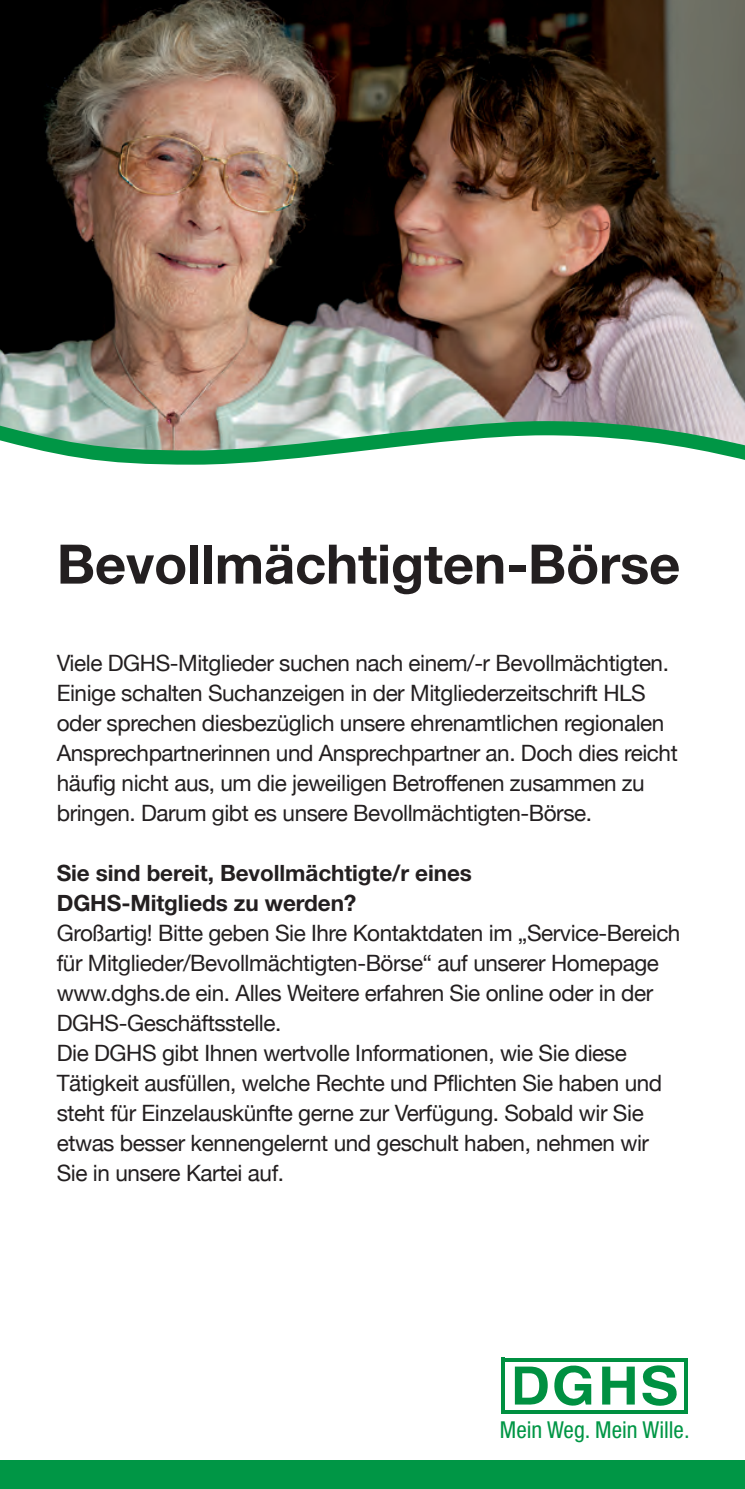
<style>
.page{position:relative;width:745px;height:1489px;background:#fff}
.page>*{position:absolute;margin:0;border:0;box-sizing:border-box;transform-origin:0 0}
.t1{font:700 54.5px "Helvetica Neue";letter-spacing:-.005em;color:#231f20}
.t2{font:condensed 23.25px "Helvetica Neue";color:#009645}
.t3{font:22.5px/30px "Helvetica Neue";letter-spacing:-.02em;color:#231f20}
.t4{font:700 22.5px "Helvetica Neue";letter-spacing:-.005em;color:#231f20}
</style>
<div class="page">
<img style="left:0;top:0;width:744px;height:408px">
<svg style="left:601px;top:1361px;width:80px;height:45px"></svg>
<svg style="left:514px;top:1361px;width:77px;height:45px"></svg>
<svg style="left:504px;top:1357px;width:180px;height:4px"></svg>
<svg style="left:501px;top:1409px;width:186px;height:4px"></svg>
<hr style="left:684px;top:1357px;width:3px;height:55px;background:#009041">
<hr style="left:501px;top:1357px;width:3px;height:55px;background:#009041">
<div style="left:0;top:1460px;width:744px;height:28px;background:#009645"></div>
<svg style="left:0;top:408px;width:744px;height:57px"></svg>
<p class="t1" style="left:57px;top:544px;width:624px">Bevollmächtigten-Börse</p>
<p class="t3" style="left:57px;top:647px;width:622px">Viele DGHS-Mitglieder suchen nach einem/-r Bevollmächtigten.<br>Einige schalten Suchanzeigen in der Mitgliederzeitschrift HLS oder sprechen diesbezüglich unsere ehrenamtlichen regionalen Ansprechpartnerinnen und Ansprechpartner an. Doch dies reicht häufig nicht aus, um die jeweiligen Betroffenen zusammen zu bringen. Darum gibt es unsere Bevollmächtigten-Börse.</p>
<p class="t4" style="left:57px;top:864px;width:416px">Sie sind bereit, Bevollmächtigte/r eines</p>
<p class="t4" style="left:57px;top:894px;width:301px">DGHS-Mitglieds zu werden?</p>
<p class="t3" style="left:57px;top:917px;width:624px">Großartig! Bitte geben Sie Ihre Kontaktdaten im „Service-Bereich für Mitglieder/Bevollmächtigten-Börse“ auf unserer Homepage www.dghs.de ein. Alles Weitere erfahren Sie online oder in der DGHS-Geschäftsstelle.</p>
<p class="t3" style="left:57px;top:1037px;width:571px">Die DGHS gibt Ihnen wertvolle Informationen, wie Sie diese</p>
<p class="t3" style="left:57px;top:1067px;width:606px">Tätigkeit ausfüllen, welche Rechte und Pflichten Sie haben und steht für Einzelauskünfte gerne zur Verfügung. Sobald wir Sie</p>
<p class="t3" style="left:57px;top:1127px;width:593px">etwas besser kennengelernt und geschult haben, nehmen wir</p>
<p class="t3" style="left:57px;top:1157px;width:229px">Sie in unsere Kartei auf.</p>
<p class="t2" style="left:499px;top:1421px;width:191px">Mein Weg. Mein Wille.</p>
</div>
